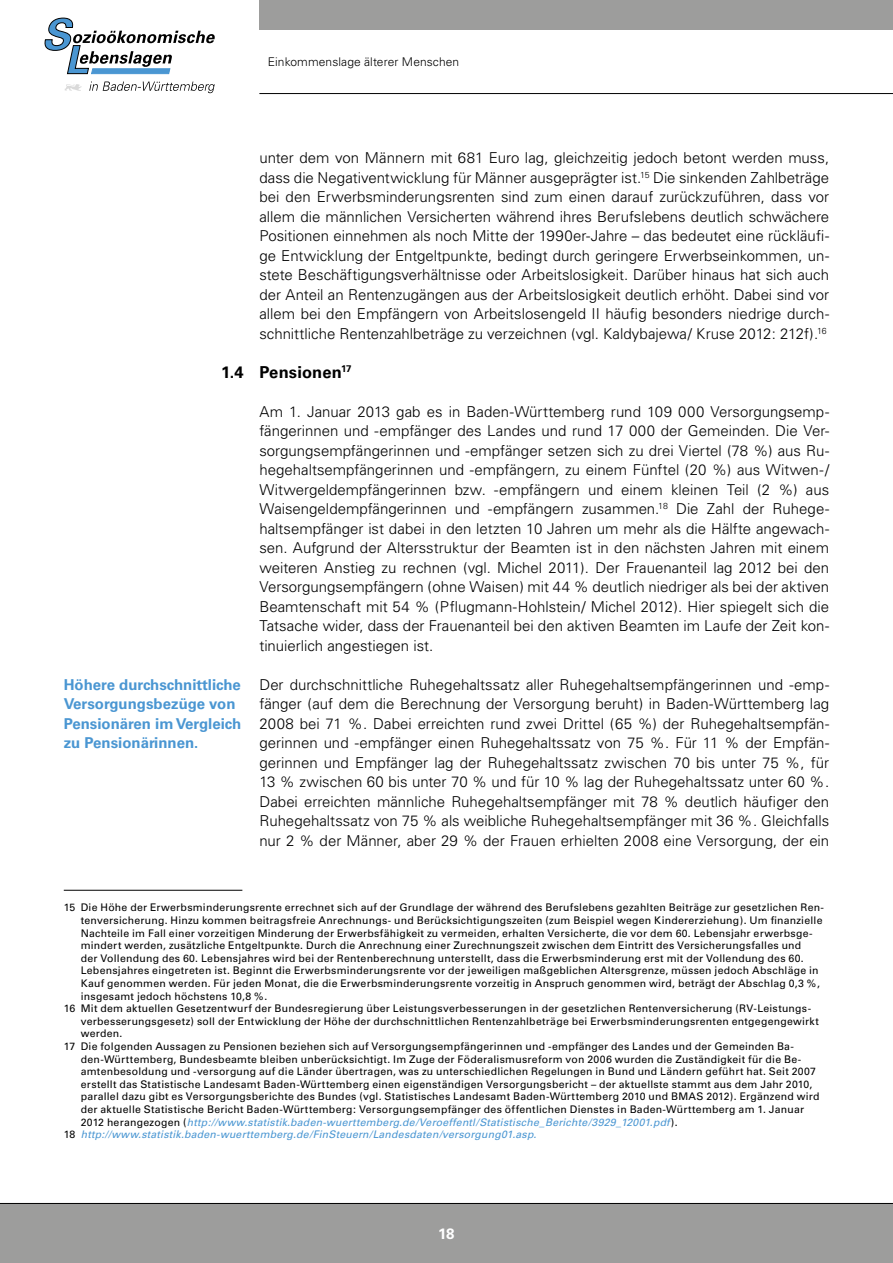
<style>
.page{position:relative;width:893px;height:1263px;background:#fff}
.page>*{position:absolute;margin:0;border:0;box-sizing:border-box;transform-origin:0 0}
.t1{font:700 16.5px "Univers";letter-spacing:.01em;color:#000}
.t2{font:300 15px/19.5px "Univers";color:#000;text-align:justify}
.t3{font:700 15px/19.5px "Univers";color:#4a96d2}
.t4{font:700 15px "Univers";color:#fff}
.t5{font:300 12px "Univers";letter-spacing:.01em;color:#000}
.t6{font:10.5px "Univers";letter-spacing:.025em;color:#000}
.t7{font:italic 10.5px "Univers";letter-spacing:.02em;color:#4a96d2}
.s1{font-style:normal;color:#000}
</style>
<div class="page">
<div style="left:259px;top:0;width:634px;height:30px;background:#9d9d9c"></div>
<div style="left:0;top:1203px;width:893px;height:60px;background:#9d9d9c"></div>
<hr style="left:259px;top:93px;width:634px;height:1px;background:#000">
<hr style="left:0;top:1203px;width:893px;height:1px;background:#000">
<svg style="left:89px;top:82px;width:126px;height:11px"></svg>
<svg style="left:65px;top:84px;width:17px;height:7px"></svg>
<svg style="left:44px;top:17px;width:171px;height:58px"></svg>
<hr style="left:64px;top:890px;width:178px;height:1px;background:#000">
<p class="t5" style="left:268px;top:55px;width:193px">Einkommenslage älterer Menschen</p>
<p class="t2" style="left:259px;top:148px;width:571px">unter dem von Männern mit 681 Euro lag, gleichzeitig jedoch betont werden muss, dass die Negativentwicklung für Männer ausgeprägter ist.<sup>15</sup> Die sinkenden Zahlbeträge bei den Erwerbsminderungsrenten sind zum einen darauf zurückzuführen, dass vor allem die männlichen Versicherten während ihres Berufslebens deutlich schwächere Positionen einnehmen als noch Mitte der 1990er-Jahre – das bedeutet eine rückläufi&shy;ge Entwicklung der Entgeltpunkte, bedingt durch geringere Erwerbseinkommen, un&shy;stete Beschäftigungsverhältnisse oder Arbeitslosigkeit. Darüber hinaus hat sich auch der Anteil an Rentenzugängen aus der Arbeitslosigkeit deutlich erhöht. Dabei sind vor allem bei den Empfängern von Arbeitslosengeld II häufig besonders niedrige durch&shy;schnittliche Rentenzahlbeträge zu verzeichnen (vgl. Kaldybajewa/ Kruse 2012: 212f).<sup>16</sup></p>
<p class="t1" style="left:221px;top:362px;width:132px">1.4 Pensionen<sup>17</sup></p>
<p class="t2" style="left:259px;top:401px;width:571px">Am 1. Januar 2013 gab es in Baden-Württemberg rund 109 000 Versorgungsemp&shy;fängerinnen und -empfänger des Landes und rund 17 000 der Gemeinden. Die Ver&shy;sorgungsempfängerinnen und -empfänger setzen sich zu drei Viertel (78 %) aus Ru&shy;hegehaltsempfängerinnen und -empfängern, zu einem Fünftel (20 %) aus Witwen-/ Witwergeldempfängerinnen bzw. -empfängern und einem kleinen Teil (2 %) aus Waisengeldempfängerinnen und -empfängern zusammen.<sup>18</sup> Die Zahl der Ruhege&shy;haltsempfänger ist dabei in den letzten 10 Jahren um mehr als die Hälfte angewach&shy;sen. Aufgrund der Altersstruktur der Beamten ist in den nächsten Jahren mit einem weiteren Anstieg zu rechnen (vgl. Michel 2011). Der Frauenanteil lag 2012 bei den Versorgungsempfängern (ohne Waisen) mit 44 % deutlich niedriger als bei der aktiven Beamtenschaft mit 54 % (Pflugmann-Hohlstein/ Michel 2012). Hier spiegelt sich die Tatsache wider, dass der Frauenanteil bei den aktiven Beamten im Laufe der Zeit kon&shy;tinuierlich angestiegen ist.</p>
<p class="t2" style="left:259px;top:674px;width:571px">Der durchschnittliche Ruhegehaltssatz aller Ruhegehaltsempfängerinnen und -emp&shy;fänger (auf dem die Berechnung der Versorgung beruht) in Baden-Württemberg lag 2008 bei 71 %. Dabei erreichten rund zwei Drittel (65 %) der Ruhegehaltsempfän&shy;gerinnen und -empfänger einen Ruhegehaltssatz von 75 %. Für 11 % der Empfän&shy;gerinnen und Empfänger lag der Ruhegehaltssatz zwischen 70 bis unter 75 %, für 13 % zwischen 60 bis unter 70 % und für 10 % lag der Ruhegehaltssatz unter 60 %.<br>Dabei erreichten männliche Ruhegehaltsempfänger mit 78 % deutlich häufiger den Ruhegehaltssatz von 75 % als weibliche Ruhegehaltsempfänger mit 36 %. Gleichfalls nur 2 % der Männer, aber 29 % der Frauen erhielten 2008 eine Versorgung, der ein</p>
<p class="t3" style="left:64px;top:675px;width:179px">Höhere durchschnittliche<br>Versorgungsbezüge von<br>Pensionären im Vergleich zu Pensionärinnen.</p>
<p class="t6" style="left:64px;top:901px;width:762px">15 Die Höhe der Erwerbsminderungsrente errechnet sich auf der Grundlage der während des Berufslebens gezahlten Beiträge zur gesetzlichen Ren-</p>
<p class="t6" style="left:81px;top:914px;width:743px">tenversicherung. Hinzu kommen beitragsfreie Anrechnungs- und Berücksichtigungszeiten (zum Beispiel wegen Kindererziehung). Um finanzielle</p>
<p class="t6" style="left:81px;top:926px;width:733px">Nachteile im Fall einer vorzeitigen Minderung der Erwerbsfähigkeit zu vermeiden, erhalten Versicherte, die vor dem 60. Lebensjahr erwerbsge-</p>
<p class="t6" style="left:81px;top:939px;width:722px">mindert werden, zusätzliche Entgeltpunkte. Durch die Anrechnung einer Zurechnungszeit zwischen dem Eintritt des Versicherungsfalles und</p>
<p class="t6" style="left:81px;top:952px;width:724px">der Vollendung des 60. Lebensjahres wird bei der Rentenberechnung unterstellt, dass die Erwerbsminderung erst mit der Vollendung des 60.</p>
<p class="t6" style="left:81px;top:964px;width:739px">Lebensjahres eingetreten ist. Beginnt die Erwerbsminderungsrente vor der jeweiligen maßgeblichen Altersgrenze, müssen jedoch Abschläge in</p>
<p class="t6" style="left:81px;top:977px;width:741px">Kauf genommen werden. Für jeden Monat, die die Erwerbsminderungsrente vorzeitig in Anspruch genommen wird, beträgt der Abschlag 0,3 %,</p>
<p class="t6" style="left:81px;top:989px;width:188px">insgesamt jedoch höchstens 10,8 %.</p>
<p class="t6" style="left:64px;top:1002px;width:749px">16 Mit dem aktuellen Gesetzentwurf der Bundesregierung über Leistungsverbesserungen in der gesetzlichen Rentenversicherung (RV-Leistungs-</p>
<p class="t6" style="left:81px;top:1015px;width:740px">verbesserungsgesetz) soll der Entwicklung der Höhe der durchschnittlichen Rentenzahlbeträge bei Erwerbsminderungsrenten entgegengewirkt</p>
<p class="t6" style="left:81px;top:1027px;width:43px">werden.</p>
<p class="t6" style="left:64px;top:1040px;width:732px">17 Die folgenden Aussagen zu Pensionen beziehen sich auf Versorgungsempfängerinnen und -empfänger des Landes und der Gemeinden Ba-</p>
<p class="t6" style="left:81px;top:1052px;width:722px">den-Württemberg, Bundesbeamte bleiben unberücksichtigt. Im Zuge der Föderalismusreform von 2006 wurden die Zuständigkeit für die Be-</p>
<p class="t6" style="left:81px;top:1065px;width:737px">amtenbesoldung und -versorgung auf die Länder übertragen, was zu unterschiedlichen Regelungen in Bund und Ländern geführt hat. Seit 2007</p>
<p class="t6" style="left:81px;top:1078px;width:733px">erstellt das Statistische Landesamt Baden-Württemberg einen eigenständigen Versorgungsbericht – der aktuellste stammt aus dem Jahr 2010,</p>
<p class="t6" style="left:81px;top:1090px;width:740px">parallel dazu gibt es Versorgungsberichte des Bundes (vgl. Statistisches Landesamt Baden-Württemberg 2010 und BMAS 2012). Ergänzend wird</p>
<p class="t6" style="left:81px;top:1103px;width:725px">der aktuelle Statistische Bericht Baden-Württemberg: Versorgungsempfänger des öffentlichen Dienstes in Baden-Württemberg am 1. Januar</p>
<p class="t7" style="left:81px;top:1115px;width:599px"><span class="s1">2012 herangezogen (</span>http://www.statistik.baden-wuerttemberg.de/Veroeffentl/Statistische_Berichte/3929_12001.pdf<span class="s1">).</span></p>
<p class="t7" style="left:64px;top:1128px;width:474px"><span class="s1">18</span> http://www.statistik.baden-wuerttemberg.de/FinSteuern/Landesdaten/versorgung01.asp.</p>
<p class="t4" style="left:438px;top:1225px;width:18px">18</p>
</div>
